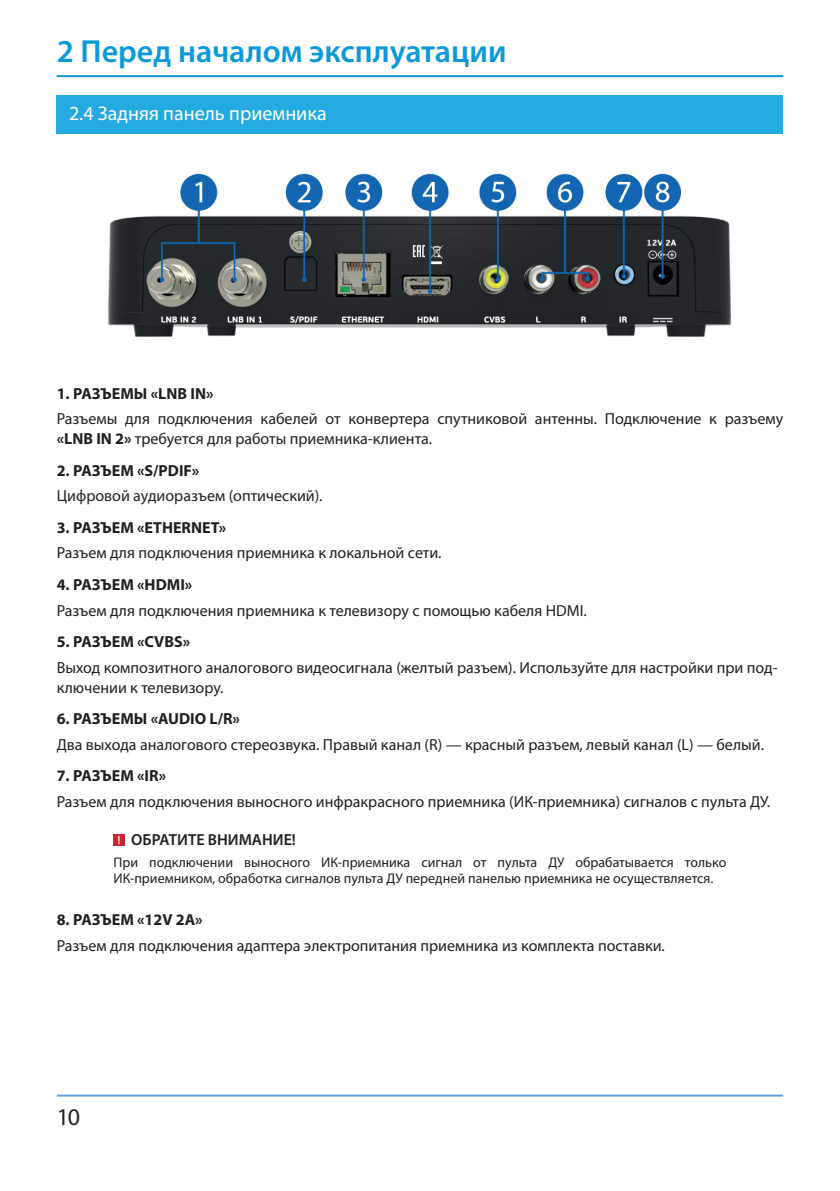
<style>
.page{position:relative;width:840px;height:1191px;background:#fff}
.page>*{position:absolute;margin:0;border:0;box-sizing:border-box;transform-origin:0 0}
.t1{font:600 32px "Myriad Pro";color:#0d99d8}
.t2{font:24px "Myriad Pro";color:#231f20}
.t3{font:20px "Myriad Pro";color:#fff}
.t4{font:16px/20px "Myriad Pro";color:#231f20}
.t5{font:700 16px "Myriad Pro";color:#231f20}
.t6{font:600 16px "Myriad Pro";color:#231f20}
.t7{font:14px/16px "Myriad Pro";color:#231f20}
.s1{font-weight:700}
.s2{font-size:12px;color:#fff}
</style>
<div class="page">
<hr style="left:57px;top:1094px;width:725px;height:2px;background:#5fa4d9">
<hr style="left:57px;top:75px;width:725px;height:2px;background:#0d99d8">
<div style="left:57px;top:95px;width:725px;height:38px;background:#24aae1"></div>
<div style="left:113px;top:834px;width:11px;height:11px;background:#d1232a"></div>
<img style="left:109px;top:173px;width:621px;height:164px">
<h1 class="t1" style="left:57px;top:31px;width:451px">2 Перед началом эксплуатации</h1>
<p class="t3" style="left:69px;top:101px;width:259px">2.4 Задняя панель приемника</p>
<p class="t5" style="left:57px;top:383px;width:158px">1. РАЗЪЕМЫ «LNB IN»</p>
<p class="t4" style="left:57px;top:409px;width:727px">Разъемы для подключения кабелей от конвертера спутниковой антенны. Подключение к разъему <span class="s1">«LNB IN 2»</span> требуется для работы приемника-клиента.</p>
<p class="t5" style="left:57px;top:460px;width:144px">2. РАЗЪЕМ «S/PDIF»</p>
<p class="t4" style="left:57px;top:486px;width:267px">Цифровой аудиоразъем (оптический).</p>
<p class="t5" style="left:57px;top:517px;width:171px">3. РАЗЪЕМ «ETHERNET»</p>
<p class="t4" style="left:57px;top:543px;width:386px">Разъем для подключения приемника к локальной сети.</p>
<p class="t5" style="left:57px;top:574px;width:137px">4. РАЗЪЕМ «HDMI»</p>
<p class="t4" style="left:57px;top:600px;width:531px">Разъем для подключения приемника к телевизору с помощью кабеля HDMI.</p>
<p class="t5" style="left:57px;top:631px;width:135px">5. РАЗЪЕМ «CVBS»</p>
<p class="t4" style="left:57px;top:657px;width:722px">Выход композитного аналогового видеосигнала (желтый разъем). Используйте для настройки при под&shy;ключении к телевизору.</p>
<p class="t5" style="left:57px;top:708px;width:185px">6. РАЗЪЕМЫ «AUDIO L/R»</p>
<p class="t4" style="left:57px;top:734px;width:708px">Два выхода аналогового стереозвука. Правый канал (R) — красный разъем, левый канал (L) — белый.</p>
<p class="t5" style="left:57px;top:765px;width:111px">7. РАЗЪЕМ «IR»</p>
<p class="t4" style="left:57px;top:791px;width:714px">Разъем для подключения выносного инфракрасного приемника (ИК-приемника) сигналов с пульта ДУ.</p>
<p class="t6" style="left:117px;top:829px;width:180px"><span class="s2">!</span> ОБРАТИТЕ ВНИМАНИЕ!</p>
<p class="t7" style="left:113px;top:854px;width:614px">При подключении выносного ИК-приемника сигнал от пульта ДУ обрабатывается только<br>ИК-приемником, обработка сигналов пульта ДУ передней панелью приемника не осуществляется.</p>
<p class="t5" style="left:57px;top:909px;width:147px">8. РАЗЪЕМ «12V 2A»</p>
<p class="t4" style="left:57px;top:935px;width:609px">Разъем для подключения адаптера электропитания приемника из комплекта поставки.</p>
<h2 class="t2" style="left:57px;top:1102px;width:25px">10</h2>
</div>
